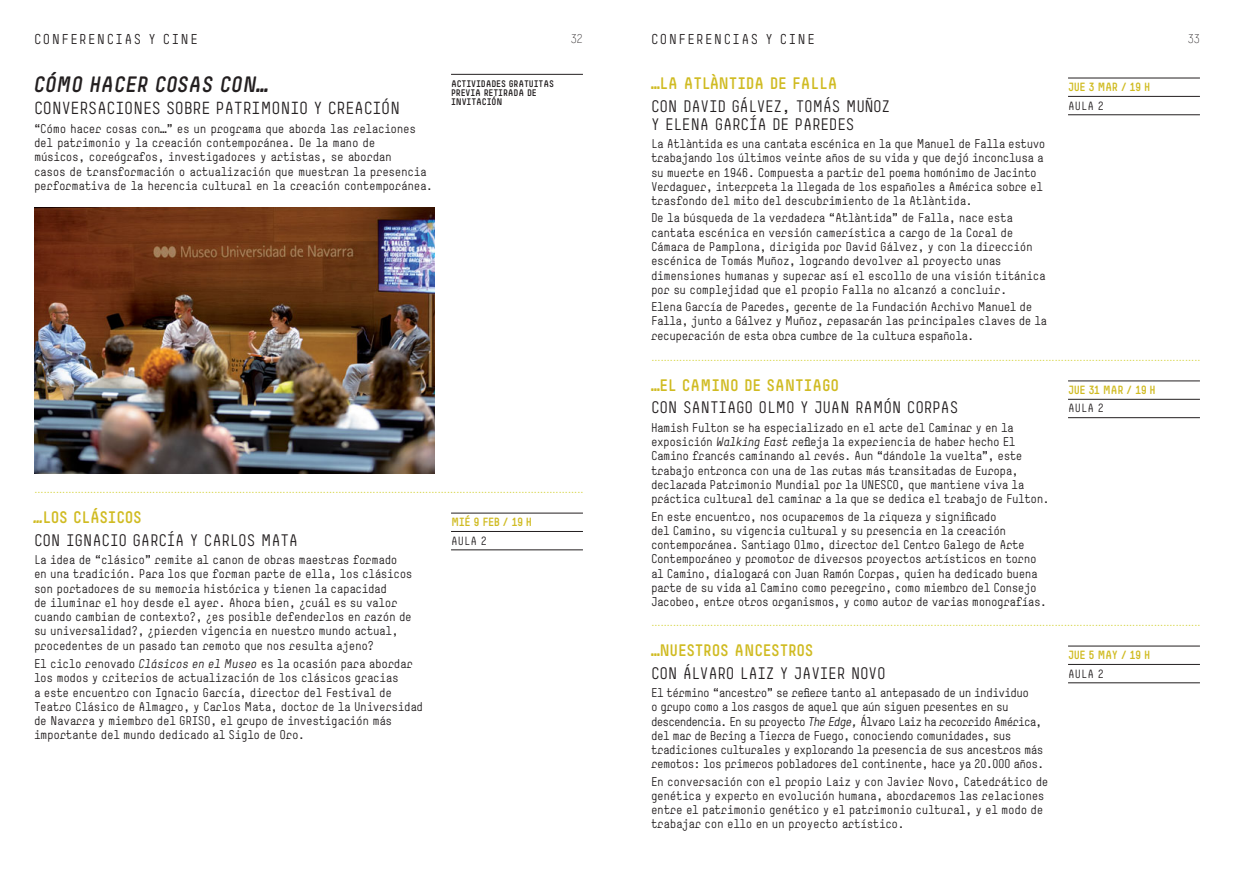
<style>
.page{position:relative;width:1234px;height:893px;background:#fff}
.page>*{position:absolute;margin:0;border:0;box-sizing:border-box;transform-origin:0 0}
.t1{font:italic 700 21px "Mun";letter-spacing:-.015em;color:#231f20}
.t2{font:16.5px "Mun";letter-spacing:-.015em;color:#231f20}
.t3{font:15.75px/18px "Mun";letter-spacing:-.015em;color:#231f20}
.t4{font:700 15.75px "Mun";letter-spacing:-.015em;color:#d0bb22}
.t5{font:13.5px "Mun";letter-spacing:.105em;color:#231f20}
.t6{font:12px/14.2px "Mun";letter-spacing:-.03em;color:#231f20}
.t7{font:12px/14.2px "Mun";letter-spacing:-.05em;color:#231f20}
.t8{font:300 12px "Mun";color:#231f20}
.t9{font:11.25px "Times";color:#d4d23a}
.t10{font:700 11.25px "Mun";letter-spacing:-.045em;color:#d0bb22}
.t11{font:11.25px "Mun";letter-spacing:.005em;color:#231f20}
.t12{font:700 9px/9px "Mun";letter-spacing:-.015em;color:#231f20}
.s1{font-weight:700;font-style:italic;color:#d0bb22}
.s2{font-weight:700;color:#d0bb22}
.s3{font-style:italic}
</style>
<div class="page">
<hr style="left:1067px;top:78px;width:132px;height:1px;background:#231f20">
<hr style="left:1067px;top:96px;width:132px;height:1px;background:#231f20">
<hr style="left:1067px;top:114px;width:132px;height:1px;background:#231f20">
<hr style="left:451px;top:513px;width:132px;height:1px;background:#231f20">
<hr style="left:451px;top:531px;width:132px;height:1px;background:#231f20">
<hr style="left:451px;top:549px;width:132px;height:1px;background:#231f20">
<hr style="left:451px;top:74px;width:132px;height:1px;background:#231f20">
<hr style="left:1067px;top:381px;width:132px;height:1px;background:#231f20">
<hr style="left:1067px;top:399px;width:132px;height:1px;background:#231f20">
<hr style="left:1067px;top:417px;width:132px;height:1px;background:#231f20">
<hr style="left:1067px;top:646px;width:132px;height:1px;background:#231f20">
<hr style="left:1067px;top:664px;width:132px;height:1px;background:#231f20">
<hr style="left:1067px;top:682px;width:132px;height:1px;background:#231f20">
<img style="left:34px;top:207px;width:400px;height:267px">
<p class="t5" style="left:34px;top:34px;width:165px">CONFERENCIAS Y CINE</p>
<p class="t5" style="left:651px;top:34px;width:165px">CONFERENCIAS Y CINE</p>
<p class="t8" style="left:570px;top:34px;width:14px">32</p>
<p class="t8" style="left:1187px;top:34px;width:14px">33</p>
<h3 class="t4" style="left:651px;top:78px;width:188px">…LA ATLÀNTIDA DE FALLA</h3>
<h3 class="t3" style="left:651px;top:99px;width:240px">CON DAVID GÁLVEZ, TOMÁS MUÑOZ<br>Y ELENA GARCÍA DE PAREDES</h3>
<p class="t6" style="left:651px;top:138px;width:396px">La Atlàntida es una cantata escénica en la que Manuel de Falla estuvo trabajando los últimos veinte años de su vida y que dejó inconclusa a su muerte en 1946. Compuesta a partir del poema homónimo de Jacinto Verdaguer, interpreta la llegada de los españoles a América sobre el trasfondo del mito del descubrimiento de la Atlàntida.</p>
<p class="t6" style="left:651px;top:212px;width:396px">De la búsqueda de la verdadera “Atlàntida” de Falla, nace esta cantata escénica en versión camerística a cargo de la Coral de Cámara de Pamplona, dirigida por David Gálvez, y con la dirección escénica de Tomás Muñoz, logrando devolver al proyecto unas dimensiones humanas y superar así el escollo de una visión titánica por su complejidad que el propio Falla no alcanzó a concluir.</p>
<p class="t6" style="left:651px;top:301px;width:397px">Elena García de Paredes, gerente de la Fundación Archivo Manuel de<br>Falla, junto a Gálvez y Muñoz, repasarán las principales claves de la recuperación de esta obra cumbre de la cultura española.</p>
<h1 class="t1" style="left:34px;top:73px;width:236px">CÓMO HACER COSAS CON…</h1>
<h2 class="t2" style="left:34px;top:102px;width:367px">CONVERSACIONES SOBRE PATRIMONIO Y CREACIÓN</h2>
<p class="t6" style="left:34px;top:123px;width:400px">“Cómo hacer cosas con…” es un programa que aborda las relaciones del patrimonio y la creación contemporánea. De la mano de<br>músicos, coreógrafos, investigadores y artistas, se abordan<br>casos de transformación o actualización que muestran la presencia performativa de la herencia cultural en la creación contemporánea.</p>
<p class="t12" style="left:451px;top:81px;width:104px">ACTIVIDADES GRATUITAS<br>PREVIA RETIRADA DE<br>INVITACIÓN</p>
<p class="t10" style="left:1067px;top:83px;width:84px">JUE 3 MAR / 19 H</p>
<p class="t11" style="left:1067px;top:101px;width:37px">AULA 2</p>
<p class="t9" style="left:34px;top:484px;width:550px">.................................................................................................................................................................................</p>
<h3 class="t3" style="left:34px;top:508px;width:266px;line-height:22.2px"><span class="s1">…</span><span class="s2">LOS CLÁSICOS<br></span>CON IGNACIO GARCÍA Y CARLOS MATA</h3>
<p class="t6" style="left:34px;top:554px;width:380px">La idea de “clásico” remite al canon de obras maestras formado en una tradición. Para los que forman parte de ella, los clásicos son portadores de su memoria histórica y tienen la capacidad<br>de iluminar el hoy desde el ayer. Ahora bien, ¿cuál es su valor cuando cambian de contexto?, ¿es posible defenderlos en razón de su universalidad?, ¿pierden vigencia en nuestro mundo actual, procedentes de un pasado tan remoto que nos resulta ajeno?</p>
<p class="t6" style="left:34px;top:658px;width:390px">El ciclo renovado <span class="s3">Clásicos en el Museo</span> es la ocasión para abordar los modos y criterios de actualización de los clásicos gracias<br>a este encuentro con Ignacio García, director del Festival de Teatro Clásico de Almagro, y Carlos Mata, doctor de la Universidad de Navarra y miembro del GRISO, el grupo de investigación más importante del mundo dedicado al Siglo de Oro.</p>
<p class="t10" style="left:451px;top:518px;width:82px">MIÉ 9 FEB / 19 H</p>
<p class="t11" style="left:451px;top:536px;width:37px">AULA 2</p>
<p class="t9" style="left:651px;top:352px;width:550px">.................................................................................................................................................................................</p>
<h3 class="t4" style="left:651px;top:379px;width:190px">…EL CAMINO DE SANTIAGO</h3>
<h3 class="t3" style="left:651px;top:400px;width:309px">CON SANTIAGO OLMO Y JUAN RAMÓN CORPAS</h3>
<p class="t6" style="left:651px;top:422px;width:400px">Hamish Fulton se ha especializado en el arte del Caminar y en la exposición <span class="s3">Walking East</span> refleja la experiencia de haber hecho El Camino francés caminando al revés. Aun “dándole la vuelta”, este trabajo entronca con una de las rutas más transitadas de Europa, declarada Patrimonio Mundial por la UNESCO, que mantiene viva la práctica cultural del caminar a la que se dedica el trabajo de Fulton.</p>
<p class="t6" style="left:651px;top:510px;width:397px">En este encuentro, nos ocuparemos de la riqueza y significado<br>del Camino, su vigencia cultural y su presencia en la creación contemporánea. Santiago Olmo, director del Centro Galego de Arte Contemporáneo y promotor de diversos proyectos artísticos en torno al Camino, dialogará con Juan Ramón Corpas, quien ha dedicado buena parte de su vida al Camino como peregrino, como miembro del Consejo Jacobeo, entre otros organismos, y como autor de varias monografías.</p>
<h3 class="t4" style="left:651px;top:644px;width:164px">…NUESTROS ANCESTROS</h3>
<h3 class="t3" style="left:651px;top:665px;width:236px">CON ÁLVARO LAIZ Y JAVIER NOVO</h3>
<p class="t7" style="left:651px;top:687px;width:394px">El término “ancestro” se refiere tanto al antepasado de un individuo<br>o grupo como a los rasgos de aquel que aún siguen presentes en su descendencia. En su proyecto <span class="s3">The Edge,</span> Álvaro Laiz ha recorrido América, del mar de Bering a Tierra de Fuego, conociendo comunidades, sus tradiciones culturales y explorando la presencia de sus ancestros más remotos: los primeros pobladores del continente, hace ya 20.000 años.</p>
<p class="t6" style="left:651px;top:775px;width:399px">En conversación con el propio Laiz y con Javier Novo, Catedrático de genética y experto en evolución humana, abordaremos las relaciones entre el patrimonio genético y el patrimonio cultural, y el modo de trabajar con ello en un proyecto artístico.</p>
<p class="t10" style="left:1067px;top:386px;width:89px">JUE 31 MAR / 19 H</p>
<p class="t11" style="left:1067px;top:404px;width:37px">AULA 2</p>
<p class="t9" style="left:651px;top:617px;width:550px">.................................................................................................................................................................................</p>
<p class="t10" style="left:1067px;top:651px;width:84px">JUE 5 MAY / 19 H</p>
<p class="t11" style="left:1067px;top:669px;width:37px">AULA 2</p>
</div>
